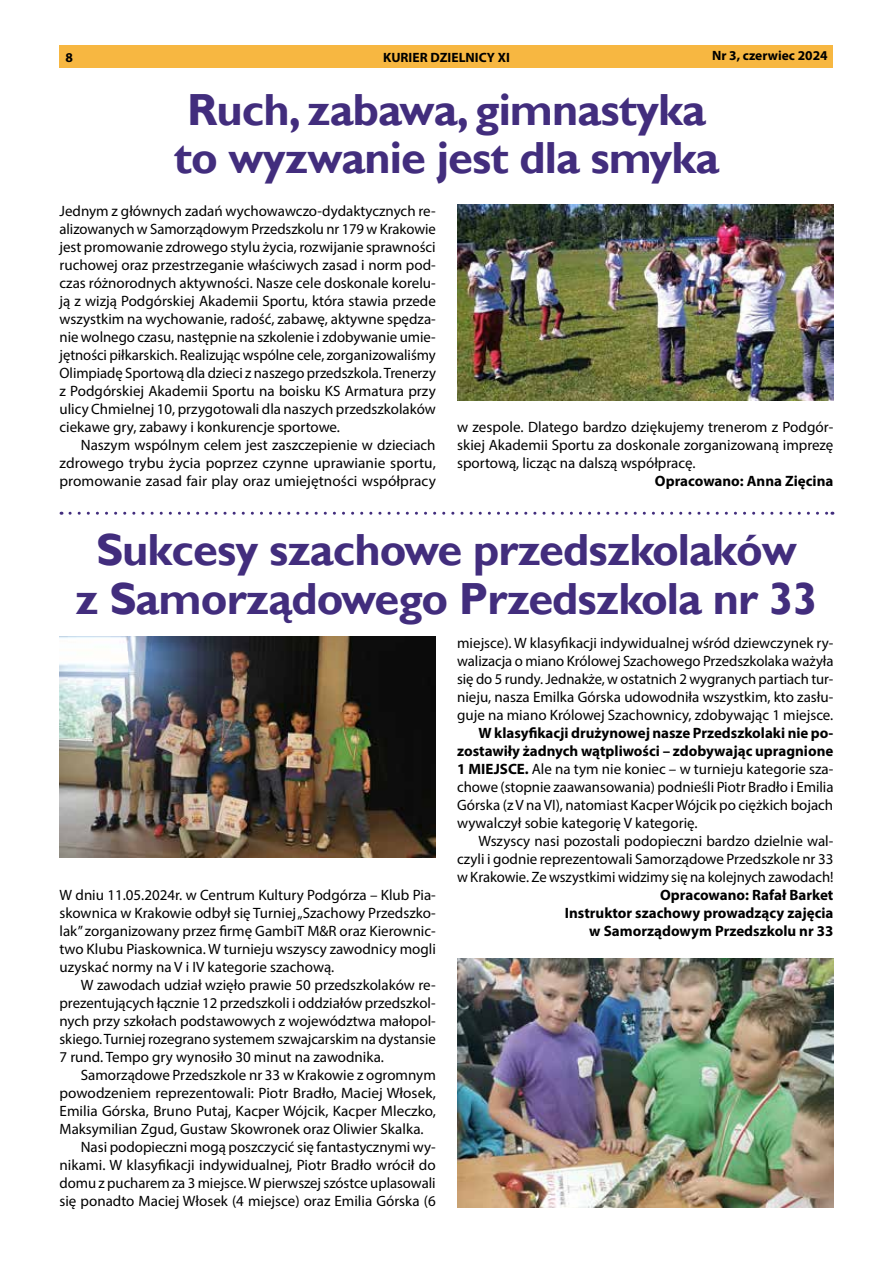
<style>
.page{position:relative;width:893px;height:1263px;background:#fff}
.page>*{position:absolute;margin:0;border:0;box-sizing:border-box;transform-origin:0 0}
.t1{font:700 45px/48.6px "Gill Sans";letter-spacing:-.02em;color:#422d7d;text-align:center}
.t2{font:15px/18px "Myriad Pro";color:#000;text-align:justify}
.t3{font:700 15px/18px "Myriad Pro";color:#000;text-align:right}
.t4{font:700 13.5px "Myriad Pro";color:#000}
.s1{font-weight:700}
</style>
<div class="page">
<div style="left:60px;top:46px;width:773px;height:22px;background:#f7b741"></div>
<img style="left:457px;top:204px;width:376px;height:196px">
<img style="left:60px;top:636px;width:376px;height:222px">
<img style="left:457px;top:959px;width:376px;height:249px">
<svg style="left:70px;top:512px;width:763px;height:3px"></svg>
<p class="t4" style="left:66px;top:49px;width:9px">8</p>
<p class="t4" style="left:383px;top:49px;width:128px">KURIER DZIELNICY XI</p>
<p class="t4" style="left:712px;top:46px;width:117px">Nr 3, czerwiec 2024</p>
<h1 class="t1" style="left:174px;top:86px;width:547px;text-align:left">Ruch, zabawa, gimnastyka to wyzwanie jest dla smyka</h1>
<p class="t2" style="left:60px;top:202px;width:378px">Jednym z głównych zadań wychowawczo-dydaktycznych re&shy;alizowanych w Samorządowym Przedszkolu nr 179 w Krakowie jest promowanie zdrowego stylu życia, rozwijanie sprawności ruchowej oraz przestrzeganie właściwych zasad i norm pod&shy;czas różnorodnych aktywności. Nasze cele doskonale korelu&shy;ją z wizją Podgórskiej Akademii Sportu, która stawia przede wszystkim na wychowanie, radość, zabawę, aktywne spędza&shy;nie wolnego czasu, następnie na szkolenie i zdobywanie umie&shy;jętności piłkarskich. Realizując wspólne cele, zorganizowaliśmy Olimpiadę Sportową dla dzieci z naszego przedszkola. Trenerzy z Podgórskiej Akademii Sportu na boisku KS Armatura przy ulicy Chmielnej 10, przygotowali dla naszych przedszkolaków ciekawe gry, zabawy i konkurencje sportowe.</p>
<p class="t2" style="left:60px;top:436px;width:378px;text-indent:21px">Naszym wspólnym celem jest zaszczepienie w dzieciach zdrowego trybu życia poprzez czynne uprawianie sportu, promowanie zasad fair play oraz umiejętności współpracy</p>
<p class="t2" style="left:457px;top:418px;width:378px">w zespole. Dlatego bardzo dziękujemy trenerom z Podgór&shy;skiej Akademii Sportu za doskonale zorganizowaną imprezę sportową, licząc na dalszą współpracę.</p>
<p class="t3" style="left:655px;top:471px;width:180px">Opracowano: Anna Zięcina</p>
<h1 class="t1" style="left:75px;top:527px;width:744px">Sukcesy szachowe przedszkolaków<br>z Samorządowego Przedszkola nr 33</h1>
<p class="t2" style="left:60px;top:886px;width:378px">W dniu 11.05.2024r. w Centrum Kultury Podgórza – Klub Pia&shy;skownica w Krakowie odbył się Turniej „Szachowy Przedszko&shy;lak” zorganizowany przez firmę GambiT M&amp;R oraz Kierownic&shy;two Klubu Piaskownica. W turnieju wszyscy zawodnicy mogli uzyskać normy na V i IV kategorie szachową.</p>
<p class="t2" style="left:60px;top:976px;width:378px;text-indent:21px">W zawodach udział wzięło prawie 50 przedszkolaków re&shy;prezentujących łącznie 12 przedszkoli i oddziałów przedszkol&shy;nych przy szkołach podstawowych z województwa małopol&shy;skiego. Turniej rozegrano systemem szwajcarskim na dystansie 7 rund. Tempo gry wynosiło 30 minut na zawodnika.</p>
<p class="t2" style="left:81px;top:1066px;width:357px">Samorządowe Przedszkole nr 33 w Krakowie z ogromnym</p>
<p class="t2" style="left:60px;top:1084px;width:378px">powodzeniem reprezentowali: Piotr Bradło, Maciej Włosek,</p>
<p class="t2" style="left:60px;top:1102px;width:378px">Emilia Górska, Bruno Putaj, Kacper Wójcik, Kacper Mleczko,</p>
<p class="t2" style="left:60px;top:1120px;width:366px">Maksymilian Zgud, Gustaw Skowronek oraz Oliwier Skalka.</p>
<p class="t2" style="left:81px;top:1138px;width:357px">Nasi podopieczni mogą poszczycić się fantastycznymi wy-</p>
<p class="t2" style="left:60px;top:1156px;width:378px">nikami. W klasyfikacji indywidualnej, Piotr Bradło wrócił do</p>
<p class="t2" style="left:60px;top:1174px;width:378px">domu z pucharem za 3 miejsce. W pierwszej szóstce uplasowali</p>
<p class="t2" style="left:60px;top:1192px;width:378px">się ponadto Maciej Włosek (4 miejsce) oraz Emilia Górska (6</p>
<p class="t2" style="left:457px;top:634px;width:378px">miejsce). W klasyfikacji indywidualnej wśród dziewczynek ry&shy;walizacja o miano Królowej Szachowego Przedszkolaka ważyła się do 5 rundy. Jednakże, w ostatnich 2 wygranych partiach tur&shy;nieju, nasza Emilka Górska udowodniła wszystkim, kto zasłu&shy;guje na miano Królowej Szachownicy, zdobywając 1 miejsce.</p>
<p class="t2" style="left:457px;top:724px;width:378px;text-indent:21px"><span class="s1">W klasyfikacji drużynowej nasze Przedszkolaki nie po&shy;zostawiły żadnych wątpliwości – zdobywając upragnione 1 MIEJSCE.</span> Ale na tym nie koniec – w turnieju kategorie sza&shy;chowe (stopnie zaawansowania) podnieśli Piotr Bradło i Emilia Górska (z V na VI), natomiast Kacper Wójcik po ciężkich bojach wywalczył sobie kategorię V kategorię.</p>
<p class="t2" style="left:457px;top:832px;width:378px;text-indent:21px">Wszyscy nasi pozostali podopieczni bardzo dzielnie wal&shy;czyli i godnie reprezentowali Samorządowe Przedszkole nr 33 w Krakowie. Ze wszystkimi widzimy się na kolejnych zawodach!</p>
<p class="t3" style="left:565px;top:885px;width:270px">Opracowano: Rafał Barket<br>Instruktor szachowy prowadzący zajęcia w Samorządowym Przedszkolu nr 33</p>
</div>
